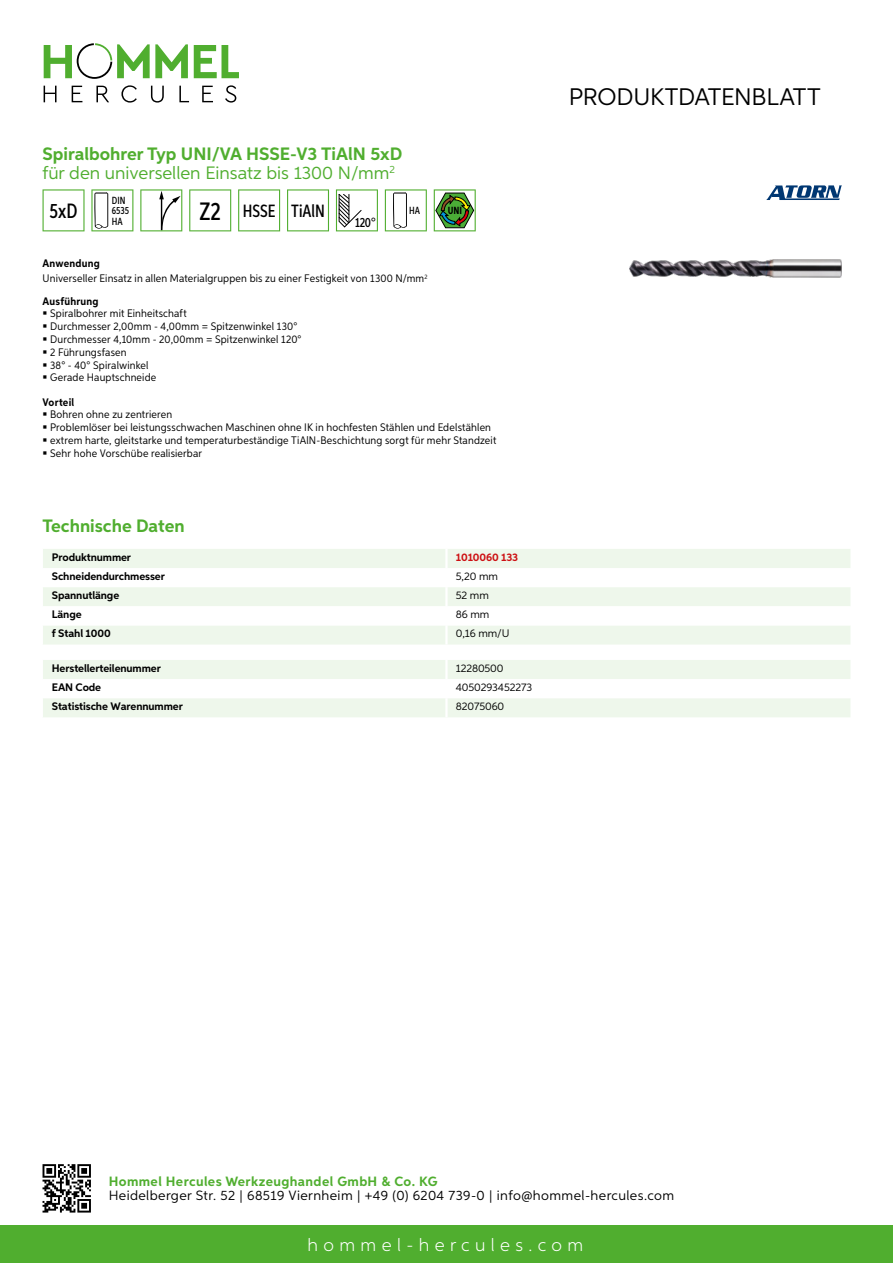
<style>
.page{position:relative;width:893px;height:1263px;background:#fff}
.page>*{position:absolute;margin:0;border:0;box-sizing:border-box;transform-origin:0 0}
.t1{font:24px "Aspira";letter-spacing:-.01em;color:#000}
.t2{font:500 20.7px "Aspira XX Nar";color:#000}
.t3{font:700 18px/19.8px "Aspira";color:#50ae2f}
.t4{font:300 18px "Aspira";letter-spacing:.3em;color:#fff}
.t5{font:500 17.85px "Aspira XX Nar";color:#000}
.t6{font:13.5px "Aspira";letter-spacing:.03em;color:#000}
.t7{font:700 13.5px "Aspira";letter-spacing:.03em;color:#50ae2f}
.t8{font:500 13.35px "Aspira XX Nar";color:#000}
.t9{font:10.95px/12.8px "Aspira Nar";letter-spacing:.015em;color:#000}
.t10{font:700 10.95px "Aspira";letter-spacing:-.01em;color:#000}
.t11{font:10.95px "Aspira";letter-spacing:-.01em;color:#000}
.t12{font:700 10.95px "Aspira Nar";letter-spacing:.02em;color:#000}
.t13{font:700 10.95px "Aspira";letter-spacing:-.01em;color:#cd1013}
.t14{font:500 10.35px/10.4px "Aspira XX Nar";color:#000}
.t15{font:700 10.35px "Aspira XX Nar";color:#000}
.s1{font-weight:400}
.s2{font-size:25.2px}
.s3{font-weight:700}
</style>
<div class="page">
<div style="left:0;top:1226px;width:893px;height:37px;background:#50ae2f"></div>
<svg style="left:43px;top:1164px;width:48px;height:48px"></svg>
<svg style="left:194px;top:45px;width:45px;height:33px"></svg>
<svg style="left:44px;top:43px;width:144px;height:36px"></svg>
<svg style="left:44px;top:86px;width:13px;height:16px"></svg>
<svg style="left:72px;top:86px;width:10px;height:16px"></svg>
<svg style="left:96px;top:86px;width:13px;height:16px"></svg>
<svg style="left:121px;top:85px;width:16px;height:18px"></svg>
<svg style="left:151px;top:86px;width:13px;height:17px"></svg>
<svg style="left:179px;top:86px;width:10px;height:16px"></svg>
<svg style="left:202px;top:86px;width:11px;height:16px"></svg>
<svg style="left:225px;top:85px;width:11px;height:18px"></svg>
<div style="left:43px;top:549px;width:807px;height:95px;background:#eef7eb"></div>
<svg style="left:43px;top:568px;width:807px;height:57px"></svg>
<hr style="left:445px;top:549px;width:3px;height:19px;background:#fff">
<hr style="left:445px;top:568px;width:3px;height:19px;background:#fff">
<hr style="left:445px;top:587px;width:3px;height:19px;background:#fff">
<hr style="left:445px;top:606px;width:3px;height:19px;background:#fff">
<hr style="left:445px;top:625px;width:3px;height:19px;background:#fff">
<svg style="left:43px;top:660px;width:807px;height:57px"></svg>
<hr style="left:445px;top:698px;width:3px;height:19px;background:#fff">
<svg style="left:43px;top:189px;width:42px;height:42px"></svg>
<svg style="left:91px;top:189px;width:42px;height:42px"></svg>
<svg style="left:140px;top:189px;width:42px;height:42px"></svg>
<svg style="left:189px;top:189px;width:42px;height:42px"></svg>
<svg style="left:238px;top:189px;width:42px;height:42px"></svg>
<svg style="left:287px;top:189px;width:42px;height:42px"></svg>
<svg style="left:336px;top:189px;width:42px;height:42px"></svg>
<svg style="left:385px;top:189px;width:42px;height:42px"></svg>
<svg style="left:434px;top:189px;width:42px;height:42px"></svg>
<img style="left:629px;top:259px;width:213px;height:18px">
<svg style="left:766px;top:185px;width:76px;height:15px"></svg>
<h3 class="t3" style="left:43px;top:144px;width:361px">Spiralbohrer Typ UNI/VA HSSE-V3 TiAlN 5xD <span class="s1">für den universellen Einsatz bis 1300 N/mm</span><sup>2</sup></h3>
<h2 class="t2" style="left:50px;top:198px;width:29px">5xD</h2>
<p class="t14" style="left:112px;top:195px;width:19px">DIN<br>6535<br>HA</p>
<h3 class="t5" style="left:200px;top:200px;width:127px"><span class="s2">Z2</span> HSSE TiAlN</h3>
<p class="t8" style="left:355px;top:215px;width:22px">120°</p>
<p class="t14" style="left:409px;top:205px;width:12px">HA</p>
<p class="t15" style="left:448px;top:205px;width:16px">UNI</p>
<p class="t9" style="left:43px;top:256px;width:387px;line-height:15.1px"><span class="s3">Anwendung<br></span>Universeller Einsatz in allen Materialgruppen bis zu einer Festigkeit von 1300 N/mm<sup>2</sup></p>
<p class="t12" style="left:43px;top:294px;width:58px">Ausführung</p>
<p class="t9" style="left:50px;top:307px;width:253px">Spiralbohrer mit Einheitschaft<br>Durchmesser 2,00mm - 4,00mm = Spitzenwinkel 130°<br>Durchmesser 4,10mm - 20,00mm = Spitzenwinkel 120°<br>2 Führungsfasen<br>38° - 40° Spiralwinkel<br>Gerade Hauptschneide</p>
<p class="t12" style="left:43px;top:395px;width:33px">Vorteil</p>
<p class="t9" style="left:50px;top:408px;width:448px">Bohren ohne zu zentrieren<br>Problemlöser bei leistungsschwachen Maschinen ohne IK in hochfesten Stählen und Edelstählen extrem harte, gleitstarke und temperaturbeständige TiAlN-Beschichtung sorgt für mehr Standzeit Sehr hohe Vorschübe realisierbar</p>
<h3 class="t3" style="left:43px;top:516px;width:144px">Technische Daten</h3>
<p class="t10" style="left:52px;top:550px;width:81px">Produktnummer</p>
<p class="t13" style="left:456px;top:550px;width:64px">1010060 133</p>
<p class="t10" style="left:52px;top:569px;width:115px">Schneidendurchmesser</p>
<p class="t11" style="left:456px;top:569px;width:44px">5,20 mm</p>
<p class="t10" style="left:52px;top:589px;width:69px">Spannutlänge</p>
<p class="t11" style="left:456px;top:589px;width:35px">52 mm</p>
<p class="t10" style="left:52px;top:608px;width:31px">Länge</p>
<p class="t11" style="left:456px;top:608px;width:35px">86 mm</p>
<p class="t10" style="left:52px;top:627px;width:60px">f Stahl 1000</p>
<p class="t11" style="left:456px;top:627px;width:53px">0,16 mm/U</p>
<p class="t10" style="left:52px;top:661px;width:111px">Herstellerteilenummer</p>
<p class="t11" style="left:456px;top:661px;width:49px">12280500</p>
<p class="t10" style="left:52px;top:680px;width:51px">EAN Code</p>
<p class="t11" style="left:456px;top:681px;width:78px">4050293452273</p>
<p class="t10" style="left:52px;top:700px;width:132px">Statistische Warennummer</p>
<p class="t11" style="left:456px;top:700px;width:50px">82075060</p>
<h1 class="t1" style="left:569px;top:82px;width:253px">Produktdatenblatt</h1>
<p class="t7" style="left:109px;top:1172px;width:330px">Hommel Hercules Werkzeughandel GmbH &amp; Co. KG</p>
<p class="t6" style="left:109px;top:1187px;width:567px">Heidelberger Str. 52 | 68519 Viernheim | +49 (0) 6204 739-0 | info@hommel-hercules.com</p>
<h3 class="t4" style="left:307px;top:1234px;width:277px">hommel-hercules.com</h3>
</div>
